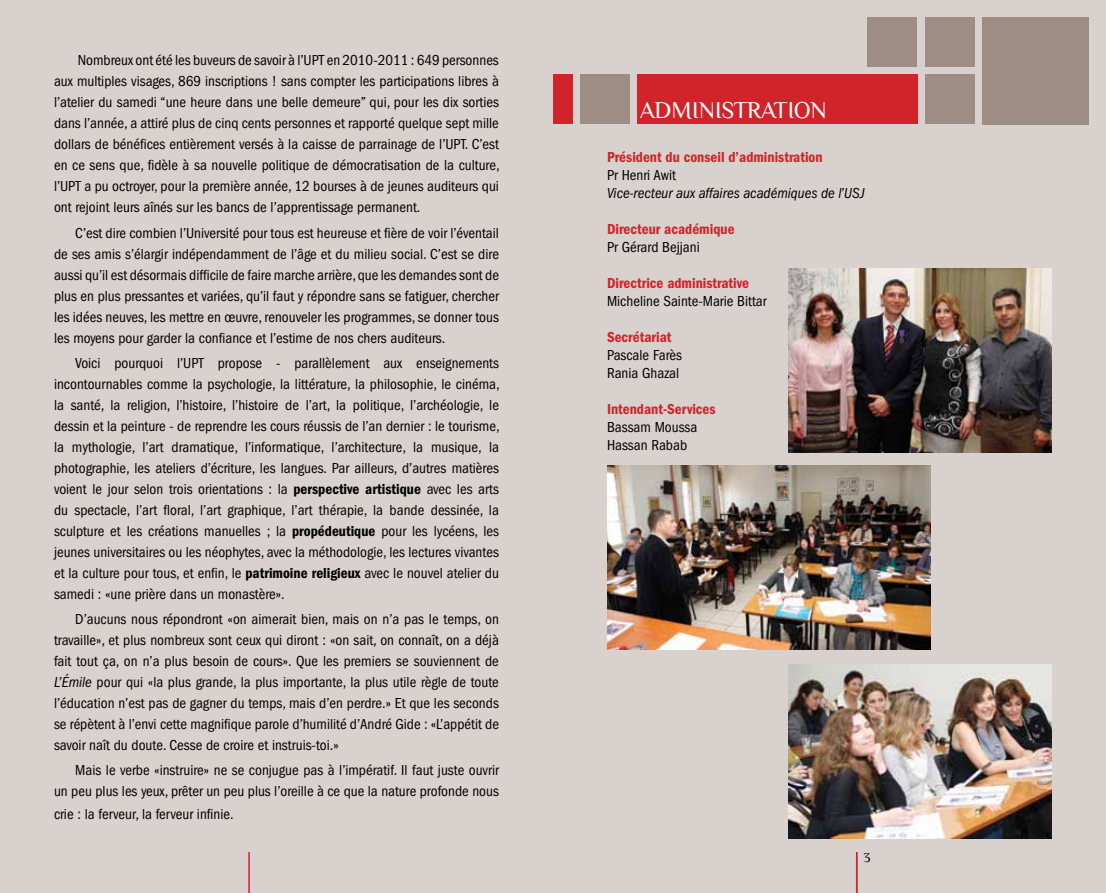
<style>
.page{position:relative;width:1106px;height:893px;background:#fff}
.page>*{position:absolute;margin:0;border:0;box-sizing:border-box;transform-origin:0 0}
.t1{font:24px "Philosopher";color:#fff}
.t2{font:condensed 15px/21px "Franklin Gothic";color:#000;text-align:justify}
.t3{font:600 condensed 15px "Franklin Gothic";color:#d2232a}
.t4{font:italic condensed 15px "Franklin Gothic";color:#000}
.t5{font:13.5px "Philosopher";color:#000}
.s1{font-weight:600}
.s2{font-style:italic}
</style>
<div class="page">
<div style="left:553px;top:0;width:553px;height:893px;background:#d8d1ce"></div>
<div style="left:0;top:0;width:553px;height:893px;background:#d8d1ce"></div>
<div style="left:553px;top:74px;width:19px;height:50px;background:#d2232a"></div>
<div style="left:982px;top:17px;width:106px;height:107px;background:#9d8d85"></div>
<div style="left:924px;top:17px;width:50px;height:50px;background:#9d8d85"></div>
<div style="left:867px;top:17px;width:50px;height:50px;background:#9d8d85"></div>
<div style="left:924px;top:74px;width:50px;height:50px;background:#9d8d85"></div>
<div style="left:637px;top:74px;width:280px;height:50px;background:#d2232a"></div>
<div style="left:579px;top:74px;width:50px;height:50px;background:#9d8d85"></div>
<hr style="left:248px;top:852px;width:2px;height:41px;background:#d2232a">
<hr style="left:856px;top:852px;width:1px;height:41px;background:#d2232a">
<img style="left:788px;top:269px;width:264px;height:183px">
<img style="left:607px;top:465px;width:323px;height:184px">
<img style="left:788px;top:664px;width:264px;height:175px">
<p class="t2" style="left:54px;top:50px;width:447px;text-indent:24px">Nombreux ont été les buveurs de savoir à l’UPT en 2010-2011 : 649 personnes aux multiples visages, 869 inscriptions ! sans compter les participations libres à l’atelier du samedi “une heure dans une belle demeure” qui, pour les dix sorties dans l’année, a attiré plus de cinq cents personnes et rapporté quelque sept mille dollars de bénéfices entièrement versés à la caisse de parrainage de l’UPT. C’est en ce sens que, fidèle à sa nouvelle politique de démocratisation de la culture, l’UPT a pu octroyer, pour la première année, 12 bourses à de jeunes auditeurs qui ont rejoint leurs aînés sur les bancs de l’apprentissage permanent.</p>
<p class="t2" style="left:54px;top:222px;width:446px;text-indent:21px">C’est dire combien l’Université pour tous est heureuse et fière de voir l’éventail de ses amis s’élargir indépendamment de l’âge et du milieu social. C’est se dire aussi qu’il est désormais difficile de faire marche arrière, que les demandes sont de plus en plus pressantes et variées, qu’il faut y répondre sans se fatiguer, chercher les idées neuves, les mettre en œuvre, renouveler les programmes, se donner tous les moyens pour garder la confiance et l’estime de nos chers auditeurs.</p>
<p class="t2" style="left:54px;top:352px;width:447px;text-indent:21px">Voici pourquoi l’UPT propose - parallèlement aux enseignements incontournables comme la psychologie, la littérature, la philosophie, le cinéma, la santé, la religion, l’histoire, l’histoire de l’art, la politique, l’archéologie, le dessin et la peinture - de reprendre les cours réussis de l’an dernier : le tourisme, la mythologie, l’art dramatique, l’informatique, l’architecture, la musique, la photographie, les ateliers d’écriture, les langues. Par ailleurs, d’autres matières voient le jour selon trois orientations : la <span class="s1">perspective artistique</span> avec les arts du spectacle, l’art floral, l’art graphique, l’art thérapie, la bande dessinée, la sculpture et les créations manuelles ; la <span class="s1">propédeutique</span> pour les lycéens, les jeunes universitaires ou les néophytes, avec la méthodologie, les lectures vivantes et la culture pour tous, et enfin, le <span class="s1">patrimoine religieux</span> avec le nouvel atelier du samedi : «une prière dans un monastère».</p>
<p class="t2" style="left:54px;top:609px;width:446px;text-indent:21px">D’aucuns nous répondront «on aimerait bien, mais on n’a pas le temps, on travaille», et plus nombreux sont ceux qui diront : «on sait, on connaît, on a déjà fait tout ça, on n’a plus besoin de cours». Que les premiers se souviennent de <span class="s2">L’Émile</span> pour qui «la plus grande, la plus importante, la plus utile règle de toute l’éducation n’est pas de gagner du temps, mais d’en perdre.» Et que les seconds se répètent à l’envi cette magnifique parole d’humilité d’André Gide : «L’appétit de savoir naît du doute. Cesse de croire et instruis-toi.»</p>
<p class="t2" style="left:54px;top:760px;width:446px;text-align:right">Mais le verbe «instruire» ne se conjugue pas à l’impératif. Il faut juste ouvrir<br>un peu plus les yeux, prêter un peu plus l’oreille à ce que la nature profonde nous</p>
<p class="t2" style="left:54px;top:803px;width:181px">crie : la ferveur, la ferveur infinie.</p>
<h1 class="t1" style="left:639px;top:97px;width:188px">ADMINISTRATION</h1>
<p class="t3" style="left:607px;top:148px;width:217px">Président du conseil d’administration</p>
<p class="t2" style="left:607px;top:164px;width:71px">Pr Henri Awit</p>
<p class="t4" style="left:607px;top:184px;width:259px">Vice-recteur aux affaires académiques de l’USJ</p>
<p class="t3" style="left:607px;top:220px;width:129px">Directeur académique</p>
<p class="t2" style="left:607px;top:236px;width:94px">Pr Gérard Bejjani</p>
<p class="t3" style="left:607px;top:274px;width:143px">Directrice administrative</p>
<p class="t2" style="left:607px;top:290px;width:161px">Micheline Sainte-Marie Bittar</p>
<p class="t3" style="left:607px;top:328px;width:66px">Secrétariat</p>
<p class="t2" style="left:607px;top:346px;width:76px;line-height:18px">Pascale Farès<br>Rania Ghazal</p>
<p class="t3" style="left:607px;top:400px;width:110px">Intendant-Services</p>
<p class="t2" style="left:607px;top:418px;width:92px;line-height:18px">Bassam Moussa<br>Hassan Rabab</p>
<p class="t5" style="left:864px;top:850px;width:8px">3</p>
</div>
